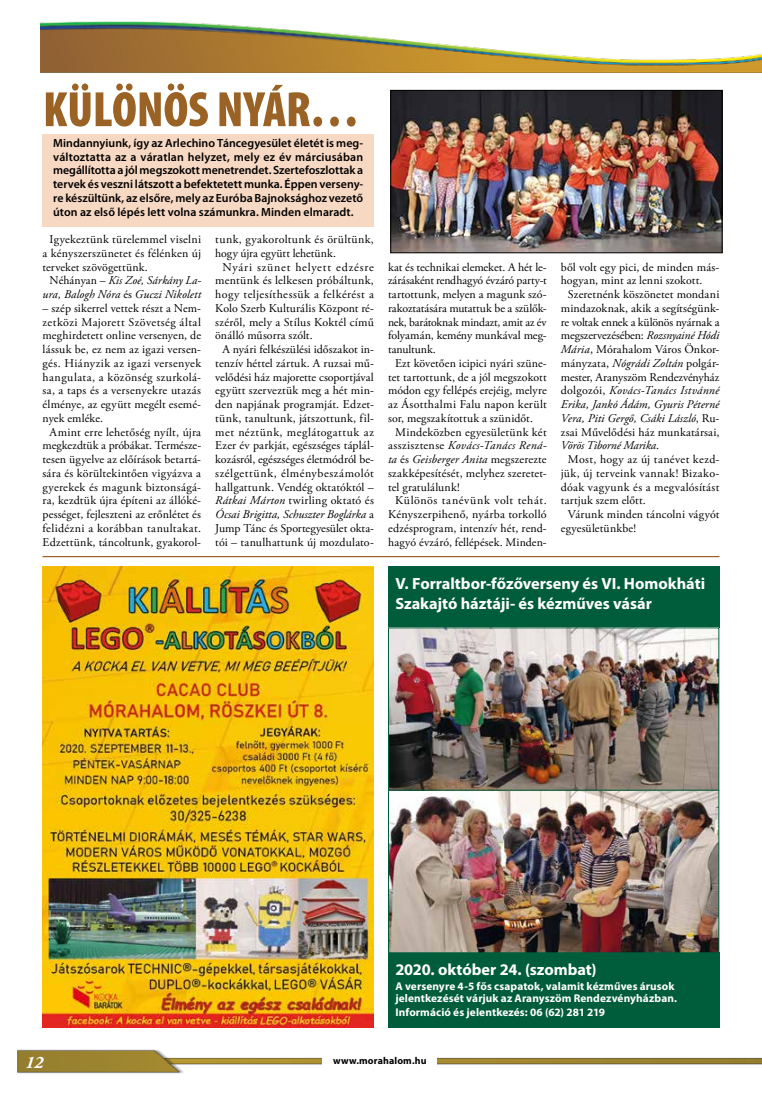
<style>
.page{position:relative;width:762px;height:1099px;background:#fff}
.page>*{position:absolute;margin:0;border:0;box-sizing:border-box;transform-origin:0 0}
.t1{font:900 condensed 50px "Myriad Pro";letter-spacing:-.005em;color:#9a6325}
.t2{font:italic 700 17.5px "Adobe Garamond Pro";color:#fff}
.t3{font:700 16.25px/20px "Myriad Pro";color:#fff}
.t4{font:11.88px "Adobe Garamond Pro";letter-spacing:.015em;color:#000}
.t5{font:600 11.88px/13.8px "Myriad Pro";letter-spacing:.005em;color:#000;text-align:justify}
.t6{font:11.88px "Adobe Garamond Pro";letter-spacing:-.005em;color:#000}
.t7{font:italic 11.88px "Adobe Garamond Pro";letter-spacing:.005em;color:#000}
.t8{font:11.88px "Adobe Garamond Pro";letter-spacing:.035em;color:#000}
.t9{font:11.88px "Adobe Garamond Pro";letter-spacing:-.01em;color:#000}
.t10{font:11.88px "Adobe Garamond Pro";letter-spacing:.045em;color:#000}
.t11{font:italic 11.88px "Adobe Garamond Pro";letter-spacing:.03em;color:#000}
.t12{font:italic 11.88px "Adobe Garamond Pro";letter-spacing:.025em;color:#000}
.t13{font:11.88px "Adobe Garamond Pro";letter-spacing:.065em;color:#000}
.t14{font:11.88px "Adobe Garamond Pro";letter-spacing:.05em;color:#000}
.t15{font:italic 11.88px "Adobe Garamond Pro";letter-spacing:-.015em;color:#000}
.t16{font:700 11.25px/11.2px "Myriad Pro";letter-spacing:.01em;color:#fff}
.t17{font:700 10px "Myriad Pro";letter-spacing:.015em;color:#000}
.s1{font-style:normal}
.s2{font-style:italic}
</style>
<div class="page">
<img style="left:41px;top:21px;width:721px;height:51px">
<img style="left:18px;top:1049px;width:744px;height:24px">
<div style="left:322px;top:1053px;width:115px;height:14px;background:#fff"></div>
<div style="left:43px;top:134px;width:331px;height:92px;background:#f7d8c2"></div>
<img style="left:392px;top:92px;width:328px;height:159px">
<div style="left:390px;top:90px;width:332px;height:163px;border:1px solid #000"></div>
<div style="left:388px;top:952px;width:331px;height:76px;background:#005d3b"></div>
<div style="left:388px;top:566px;width:331px;height:61px;background:#005d3b"></div>
<img style="left:390px;top:792px;width:327px;height:159px">
<div style="left:388px;top:790px;width:331px;height:163px;border:1px solid #005d3b"></div>
<img style="left:390px;top:629px;width:327px;height:159px">
<div style="left:388px;top:627px;width:331px;height:163px;border:1px solid #005d3b"></div>
<img style="left:43px;top:567px;width:331px;height:460px">
<hr style="left:43px;top:556px;width:676px;height:1px;background:#9a6325">
<h1 class="t1" style="left:43px;top:82px;width:318px">KÜLÖNÖS NYÁR…</h1>
<p class="t5" style="left:53px;top:136px;width:312px">Mindannyiunk, így az Arlechino Táncegyesület életét is meg&shy;változtatta az a váratlan helyzet, mely ez év márciusában megállította a jól megszokott menetrendet. Szertefoszlottak a tervek és veszni látszott a befektetett munka. Éppen verseny&shy;re készültünk, az elsőre, mely az Euróba Bajnoksághoz vezető úton az első lépés lett volna számunkra. Minden elmaradt.</p>
<p class="t4" style="left:50px;top:232px;width:153px">Igyekeztünk türelemmel viselni</p>
<p class="t4" style="left:43px;top:246px;width:160px">a kényszerszünetet és félénken új</p>
<p class="t4" style="left:43px;top:260px;width:107px">terveket szövögettünk.</p>
<p class="t7" style="left:50px;top:273px;width:153px"><span class="s1">Néhányan –</span> Kis Zoé, Sárkány La-</p>
<p class="t7" style="left:43px;top:287px;width:160px">ura, Balogh Nóra <span class="s1">és</span> Guczi Nikolett</p>
<p class="t4" style="left:43px;top:301px;width:160px">– szép sikerrel vettek részt a Nem-</p>
<p class="t8" style="left:43px;top:315px;width:160px">zetközi Majorett Szövetség által</p>
<p class="t4" style="left:43px;top:328px;width:160px">meghirdetett online versenyen, de</p>
<p class="t4" style="left:43px;top:342px;width:160px">lássuk be, ez nem az igazi versen-</p>
<p class="t4" style="left:43px;top:356px;width:160px">gés. Hiányzik az igazi versenyek</p>
<p class="t8" style="left:43px;top:370px;width:160px">hangulata, a közönség szurkolá-</p>
<p class="t4" style="left:43px;top:383px;width:160px">sa, a taps és a versenyekre utazás</p>
<p class="t4" style="left:43px;top:397px;width:160px">élménye, az együtt megélt esemé-</p>
<p class="t4" style="left:43px;top:411px;width:62px">nyek emléke.</p>
<p class="t4" style="left:50px;top:425px;width:153px">Amint erre lehetőség nyílt, újra</p>
<p class="t4" style="left:43px;top:438px;width:160px">megkezdtük a próbákat. Természe-</p>
<p class="t4" style="left:43px;top:452px;width:160px">tesen ügyelve az előírások betartá-</p>
<p class="t4" style="left:43px;top:466px;width:160px">sára és körültekintően vigyázva a</p>
<p class="t4" style="left:43px;top:480px;width:160px">gyerekek és magunk biztonságá-</p>
<p class="t4" style="left:43px;top:493px;width:160px">ra, kezdtük újra építeni az állóké-</p>
<p class="t4" style="left:43px;top:507px;width:160px">pességet, fejleszteni az erőnlétet és</p>
<p class="t8" style="left:43px;top:521px;width:160px">felidézni a korábban tanultakat.</p>
<p class="t4" style="left:43px;top:535px;width:160px">Edzettünk, táncoltunk, gyakorol-</p>
<p class="t8" style="left:215px;top:232px;width:160px">tunk, gyakoroltunk és örültünk,</p>
<p class="t4" style="left:215px;top:246px;width:122px">hogy újra együtt lehetünk.</p>
<p class="t13" style="left:222px;top:260px;width:153px">Nyári szünet helyett edzésre</p>
<p class="t4" style="left:215px;top:273px;width:160px">mentünk és lelkesen próbáltunk,</p>
<p class="t8" style="left:215px;top:287px;width:160px">hogy teljesíthessük a felkérést a</p>
<p class="t4" style="left:215px;top:301px;width:160px">Kolo Szerb Kulturális Központ ré-</p>
<p class="t4" style="left:215px;top:315px;width:160px">széről, mely a Stílus Koktél című</p>
<p class="t4" style="left:215px;top:328px;width:99px">önálló műsorra szólt.</p>
<p class="t4" style="left:222px;top:342px;width:153px">A nyári felkészülési időszakot in-</p>
<p class="t4" style="left:215px;top:356px;width:160px">tenzív héttel zártuk. A ruzsai mű-</p>
<p class="t6" style="left:215px;top:370px;width:160px">velődési ház majorette csoportjával</p>
<p class="t4" style="left:215px;top:383px;width:160px">együtt szerveztük meg a hét min-</p>
<p class="t4" style="left:215px;top:397px;width:160px">den napjának programját. Edzet-</p>
<p class="t4" style="left:215px;top:411px;width:160px">tünk, tanultunk, játszottunk, fil-</p>
<p class="t10" style="left:215px;top:425px;width:160px">met néztünk, meglátogattuk az</p>
<p class="t4" style="left:215px;top:438px;width:160px">Ezer év parkját, egészséges táplál-</p>
<p class="t6" style="left:215px;top:452px;width:160px">kozásról, egészséges életmódról be-</p>
<p class="t10" style="left:215px;top:466px;width:160px">szélgettünk, élménybeszámolót</p>
<p class="t4" style="left:215px;top:480px;width:160px">hallgattunk. Vendég oktatóktól –</p>
<p class="t4" style="left:215px;top:493px;width:160px"><span class="s2">Rátkai Márton</span> twirling oktató és</p>
<p class="t7" style="left:215px;top:507px;width:160px">Ócsai Brigitta, Schuszter Boglárka <span class="s1">a</span></p>
<p class="t6" style="left:215px;top:521px;width:160px">Jump Tánc és Sportegyesület okta-</p>
<p class="t4" style="left:215px;top:535px;width:160px">tói – tanulhattunk új mozdulato-</p>
<p class="t6" style="left:388px;top:260px;width:160px">kat és technikai elemeket. A hét le-</p>
<p class="t4" style="left:388px;top:273px;width:160px">zárásaként rendhagyó évzáró party-t</p>
<p class="t4" style="left:388px;top:287px;width:160px">tartottunk, melyen a magunk szó-</p>
<p class="t6" style="left:388px;top:301px;width:160px">rakoztatására mutattuk be a szülők-</p>
<p class="t9" style="left:388px;top:315px;width:160px">nek, barátoknak mindazt, amit az év</p>
<p class="t6" style="left:388px;top:328px;width:160px">folyamán, kemény munkával meg-</p>
<p class="t4" style="left:388px;top:342px;width:49px">tanultunk.</p>
<p class="t4" style="left:395px;top:356px;width:153px">Ezt követően icipici nyári szüne-</p>
<p class="t4" style="left:388px;top:370px;width:160px">tet tartottunk, de a jól megszokott</p>
<p class="t4" style="left:388px;top:383px;width:160px">módon egy fellépés erejéig, melyre</p>
<p class="t4" style="left:388px;top:397px;width:160px">az Ásotthalmi Falu napon került</p>
<p class="t4" style="left:388px;top:411px;width:146px">sor, megszakítottuk a szünidőt.</p>
<p class="t4" style="left:395px;top:425px;width:153px">Mindeközben egyesületünk két</p>
<p class="t11" style="left:388px;top:438px;width:160px"><span class="s1">asszisztense</span> Kovács-Tanács Rená-</p>
<p class="t7" style="left:388px;top:452px;width:160px">ta <span class="s1">és</span> Geisberger Anita <span class="s1">megszerezte</span></p>
<p class="t4" style="left:388px;top:466px;width:160px">szakképesítését, melyhez szeretet-</p>
<p class="t4" style="left:388px;top:480px;width:73px">tel gratulálunk!</p>
<p class="t14" style="left:395px;top:493px;width:153px">Különös tanévünk volt tehát.</p>
<p class="t4" style="left:388px;top:507px;width:160px">Kényszerpihenő, nyárba torkolló</p>
<p class="t4" style="left:388px;top:521px;width:160px">edzésprogram, intenzív hét, rend-</p>
<p class="t4" style="left:388px;top:535px;width:160px">hagyó évzáró, fellépések. Minden-</p>
<p class="t4" style="left:561px;top:260px;width:160px">ből volt egy pici, de minden más-</p>
<p class="t4" style="left:561px;top:273px;width:143px">hogyan, mint az lenni szokott.</p>
<p class="t4" style="left:568px;top:287px;width:153px">Szeretnénk köszönetet mondani</p>
<p class="t4" style="left:561px;top:301px;width:160px">mindazoknak, akik a segítségünk-</p>
<p class="t9" style="left:561px;top:315px;width:160px">re voltak ennek a különös nyárnak a</p>
<p class="t6" style="left:561px;top:328px;width:160px">megszervezésében: <span class="s2">Rozsnyainé Hódi</span></p>
<p class="t4" style="left:561px;top:342px;width:160px"><span class="s2">Mária</span>, Mórahalom Város Önkor-</p>
<p class="t4" style="left:561px;top:356px;width:160px">mányzata, <span class="s2">Nógrádi Zoltán</span> polgár-</p>
<p class="t6" style="left:561px;top:370px;width:160px">mester, Aranyszöm Rendezvényház</p>
<p class="t12" style="left:561px;top:383px;width:160px"><span class="s1">dolgozói,</span> Kovács-Tanács Istvánné</p>
<p class="t7" style="left:561px;top:397px;width:160px">Erika, Jankó Ádám, Gyuris Péterné</p>
<p class="t7" style="left:561px;top:411px;width:160px">Vera, Piti Gergő, Csáki László<span class="s1">, Ru-</span></p>
<p class="t4" style="left:561px;top:425px;width:160px">zsai Művelődési ház munkatársai,</p>
<p class="t15" style="left:561px;top:438px;width:100px">Vörös Tiborné Marika<span class="s1">.</span></p>
<p class="t4" style="left:568px;top:452px;width:153px">Most, hogy az új tanévet kezd-</p>
<p class="t4" style="left:561px;top:466px;width:160px">jük, új terveink vannak! Bizako-</p>
<p class="t4" style="left:561px;top:480px;width:160px">dóak vagyunk és a megvalósítást</p>
<p class="t4" style="left:561px;top:493px;width:87px">tartjuk szem előtt.</p>
<p class="t4" style="left:568px;top:507px;width:153px">Várunk minden táncolni vágyót</p>
<p class="t4" style="left:561px;top:521px;width:77px">egyesületünkbe!</p>
<h3 class="t3" style="left:395px;top:573px;width:311px">V. Forraltbor-főzőverseny és VI. Homokháti<br>Szakajtó háztáji- és kézműves vásár</h3>
<h3 class="t3" style="left:395px;top:960px;width:203px">2020. október 24. (szombat)</h3>
<p class="t16" style="left:395px;top:980px;width:283px">A versenyre 4-5 fős csapatok, valamit kézműves árusok jelentkezését várjuk az Aranyszöm Rendezvényházban.</p>
<p class="t16" style="left:395px;top:1007px;width:211px">Információ és jelentkezés: 06 (62) 281 219</p>
<h2 class="t2" style="left:25px;top:1051px;width:20px">12</h2>
<p class="t17" style="left:333px;top:1054px;width:95px">www.morahalom.hu</p>
</div>
